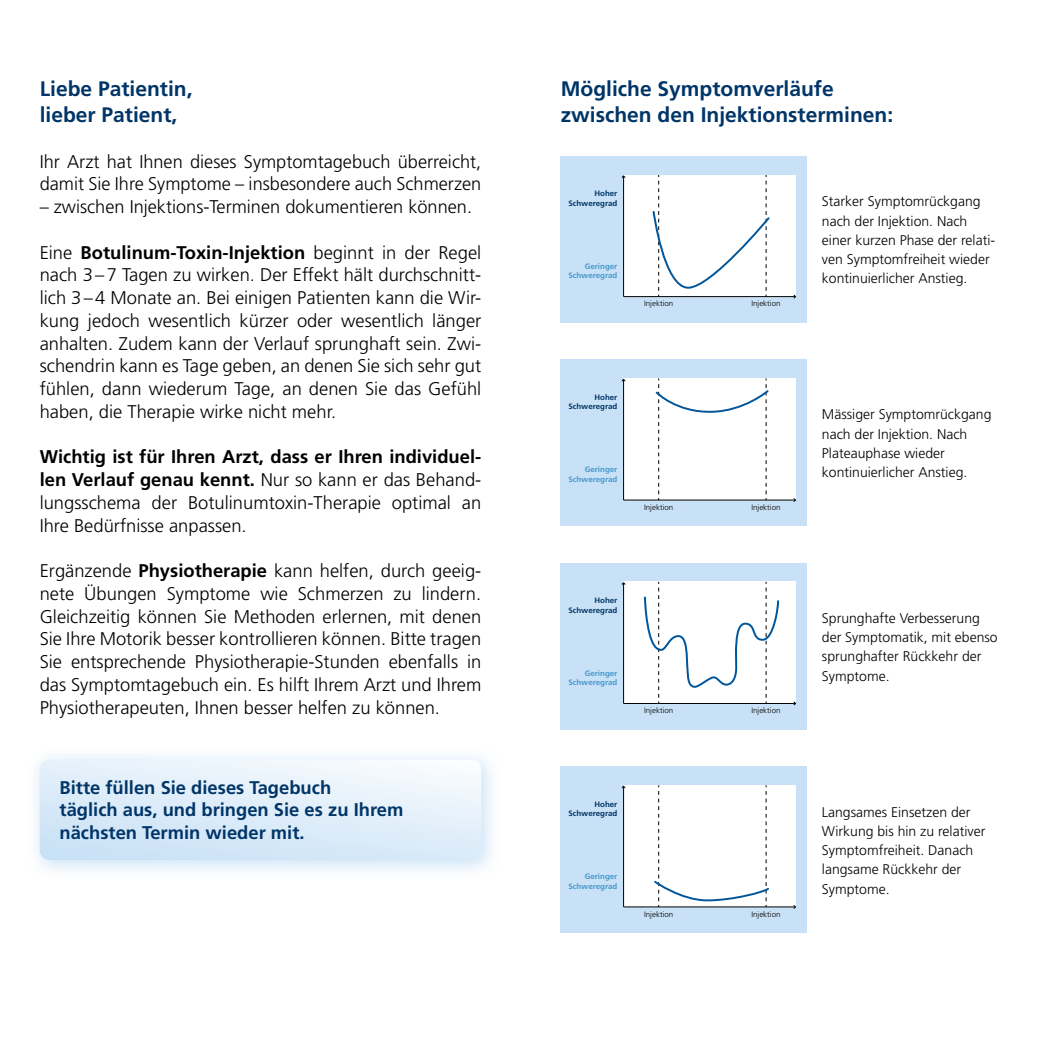
<style>
.page{position:relative;width:1042px;height:1042px;background:#fff}
.page>*{position:absolute;margin:0;border:0;box-sizing:border-box;transform-origin:0 0}
.t1{font:700 21px/26.2px "Frutiger";color:#003568}
.t2{font:300 18.38px/22.8px "Frutiger";color:#000;text-align:justify}
.t3{font:700 18.38px/22.8px "Frutiger";color:#003568}
.t4{font:300 14px/19.2px "Frutiger";color:#000}
.t5{font:700 7.88px/9.5px "Frutiger";color:#4699ce;text-align:right}
.t6{font:300 7.88px "Frutiger";color:#000}
.t7{font:700 7.88px/9.5px "Frutiger";color:#003568;text-align:right}
.s1{font-weight:700}
</style>
<div class="page">
<svg style="left:35px;top:755px;width:457px;height:116px;fill:#edf5fc"></svg>
<div style="left:40px;top:759px;width:441px;height:101px;background:linear-gradient(to bottom,#f1f7fc,#cfe4f7);border-radius:10px"></div>
<div style="left:561px;top:156px;width:246px;height:166px;background:#c8e1f6"></div>
<div style="left:561px;top:360px;width:246px;height:166px;background:#c8e1f6"></div>
<div style="left:561px;top:563px;width:246px;height:166px;background:#c8e1f6"></div>
<div style="left:623px;top:581px;width:172px;height:122px;background:#fff"></div>
<div style="left:623px;top:378px;width:172px;height:122px;background:#fff"></div>
<div style="left:623px;top:175px;width:172px;height:122px;background:#fff"></div>
<svg style="left:652px;top:175px;width:116px;height:121px"></svg>
<hr style="left:623px;top:176px;width:1px;height:121px;background:#000">
<hr style="left:623px;top:296px;width:172px;height:1px;background:#000">
<hr style="left:623px;top:380px;width:1px;height:120px;background:#000">
<hr style="left:623px;top:499px;width:172px;height:1px;background:#000">
<svg style="left:655px;top:378px;width:114px;height:122px"></svg>
<svg style="left:643px;top:582px;width:137px;height:121px"></svg>
<hr style="left:623px;top:583px;width:1px;height:120px;background:#000">
<hr style="left:623px;top:703px;width:172px;height:1px;background:#000">
<div style="left:561px;top:766px;width:246px;height:167px;background:#c8e1f6"></div>
<div style="left:623px;top:785px;width:172px;height:122px;background:#fff"></div>
<svg style="left:654px;top:785px;width:115px;height:121px"></svg>
<hr style="left:623px;top:786px;width:1px;height:121px;background:#000">
<hr style="left:623px;top:906px;width:172px;height:1px;background:#000">
<p class="t1" style="left:40px;top:75px;width:154px">Liebe Patientin, lieber Patient,</p>
<p class="t2" style="left:40px;top:150px;width:443px">Ihr Arzt hat Ihnen dieses Symptomtagebuch überreicht, damit Sie Ihre Symptome – insbesondere auch Schmerzen</p>
<p class="t2" style="left:40px;top:195px;width:434px">– zwischen Injektions-Terminen dokumentieren können.</p>
<p class="t2" style="left:40px;top:241px;width:443px">Eine <span class="s1">Botulinum-Toxin-Injektion</span> beginnt in der Regel nach 3–7 Tagen zu wirken. Der Effekt hält durchschnitt&shy;lich 3–4 Monate an. Bei einigen Patienten kann die Wir&shy;kung jedoch wesentlich kürzer oder wesentlich länger anhalten. Zudem kann der Verlauf sprunghaft sein. Zwi&shy;schendrin kann es Tage geben, an denen Sie sich sehr gut fühlen, dann wiederum Tage, an denen Sie das Gefühl haben, die Therapie wirke nicht mehr.</p>
<p class="t2" style="left:40px;top:445px;width:443px"><span class="s1">Wichtig ist für Ihren Arzt, dass er Ihren individuel&shy;len Verlauf genau kennt.</span> Nur so kann er das Behand&shy;lungsschema der Botulinumtoxin-Therapie optimal an Ihre Bedürfnisse anpassen.</p>
<p class="t2" style="left:40px;top:559px;width:443px">Ergänzende <span class="s1">Physiotherapie</span> kann helfen, durch geeig&shy;nete Übungen Symptome wie Schmerzen zu lindern.<br>Gleichzeitig können Sie Methoden erlernen, mit denen Sie Ihre Motorik besser kontrollieren können. Bitte tragen Sie entsprechende Physiotherapie-Stunden ebenfalls in das Symptomtagebuch ein. Es hilft Ihrem Arzt und Ihrem Physiotherapeuten, Ihnen besser helfen zu können.</p>
<p class="t3" style="left:60px;top:776px;width:345px">Bitte füllen Sie dieses Tagebuch<br>täglich aus, und bringen Sie es zu Ihrem nächsten Termin wieder mit.</p>
<p class="t1" style="left:561px;top:75px;width:334px">Mögliche Symptomverläufe zwischen den Injektionsterminen:</p>
<p class="t7" style="left:568px;top:189px;width:50px">Hoher<br>Schweregrad</p>
<p class="t5" style="left:568px;top:261px;width:50px">Geringer<br>Schweregrad</p>
<p class="t6" style="left:644px;top:299px;width:31px">Injektion</p>
<p class="t6" style="left:751px;top:299px;width:31px">Injektion</p>
<p class="t7" style="left:568px;top:392px;width:50px">Hoher<br>Schweregrad</p>
<p class="t5" style="left:568px;top:465px;width:50px">Geringer<br>Schweregrad</p>
<p class="t6" style="left:644px;top:502px;width:31px">Injektion</p>
<p class="t6" style="left:751px;top:502px;width:31px">Injektion</p>
<p class="t7" style="left:568px;top:596px;width:50px">Hoher<br>Schweregrad</p>
<p class="t5" style="left:568px;top:668px;width:50px">Geringer<br>Schweregrad</p>
<p class="t6" style="left:644px;top:706px;width:31px">Injektion</p>
<p class="t6" style="left:751px;top:706px;width:31px">Injektion</p>
<p class="t7" style="left:568px;top:799px;width:50px">Hoher<br>Schweregrad</p>
<p class="t5" style="left:568px;top:872px;width:50px">Geringer<br>Schweregrad</p>
<p class="t6" style="left:644px;top:909px;width:31px">Injektion</p>
<p class="t6" style="left:751px;top:909px;width:31px">Injektion</p>
<p class="t4" style="left:822px;top:192px;width:175px">Starker Symptomrückgang nach der Injektion. Nach einer kurzen Phase der relati&shy;ven Symptomfreiheit wieder kontinuierlicher Anstieg.</p>
<p class="t4" style="left:822px;top:405px;width:171px">Mässiger Symptomrückgang nach der Injektion. Nach<br>Plateauphase wieder kontinuierlicher Anstieg.</p>
<p class="t4" style="left:822px;top:608px;width:177px">Sprunghafte Verbesserung der Symptomatik, mit ebenso sprunghafter Rückkehr der<br>Symptome.</p>
<p class="t4" style="left:822px;top:802px;width:165px">Langsames Einsetzen der<br>Wirkung bis hin zu relativer<br>Symptomfreiheit. Danach langsame Rückkehr der<br>Symptome.</p>
</div>
